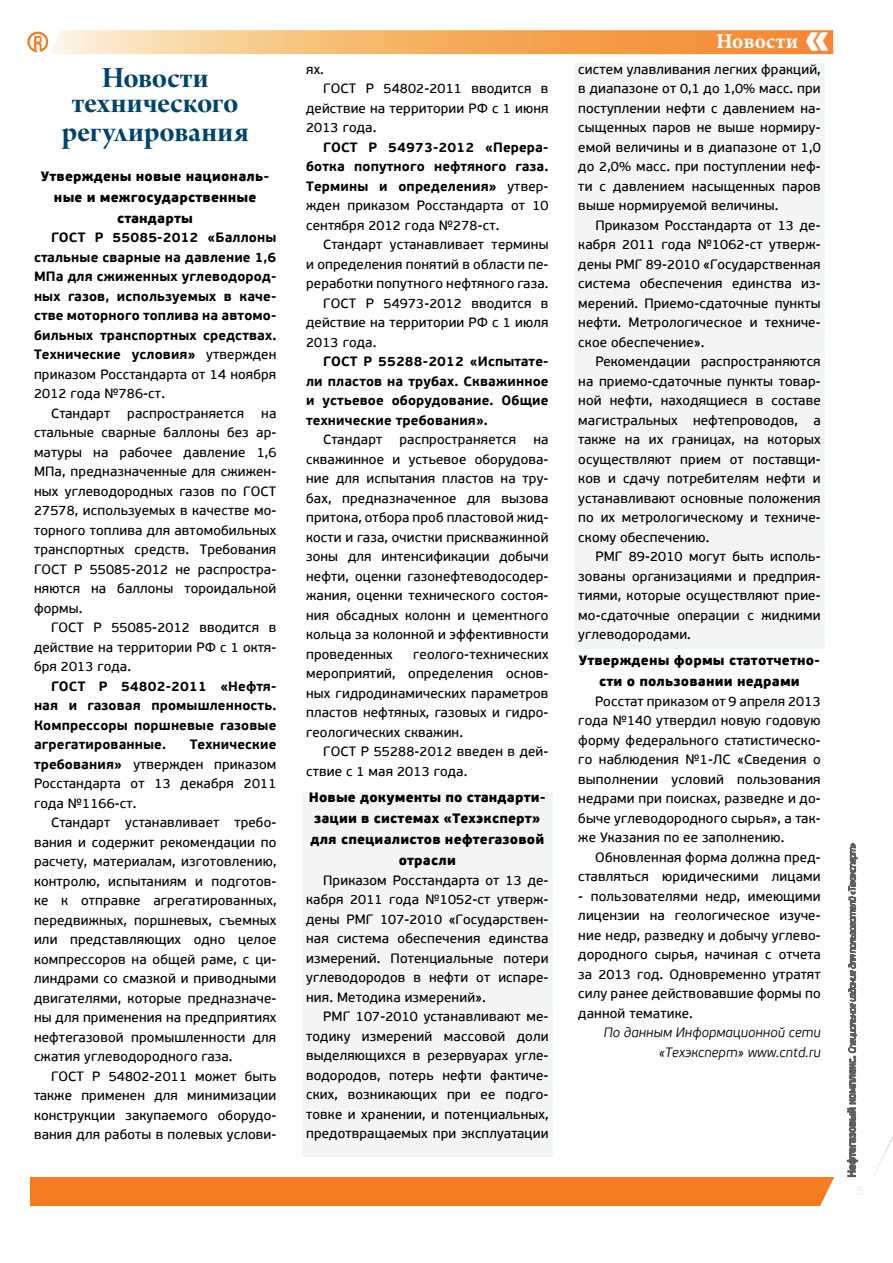
<style>
.page{position:relative;width:893px;height:1263px;background:#fff}
.page>*{position:absolute;margin:0;border:0;box-sizing:border-box;transform-origin:0 0}
.t1{font:31.5px/25.5px "Arno Pro Bold Display";letter-spacing:-.005em;color:#00446a;text-align:center}
.t2{font:21px "Minion Pro Bold Capt";letter-spacing:.01em;color:#fff}
.t3{font:13.5px/19.5px "PF Beau Sans Pro Bbook";letter-spacing:.01em;color:#000;text-align:justify}
.t4{font:700 13.5px/19.5px "PF Beau Sans Pro";letter-spacing:.01em;color:#000;text-align:justify}
.t5{font:900 13.5px/21px "PF Beau Sans Pro";letter-spacing:.01em;color:#000;text-align:center}
.t6{font:italic 300 13.5px/19.5px "PF Beau Sans Pro";letter-spacing:.01em;color:#000;text-align:right}
.s1{font-family:"PF Beau Sans Pro Bbook";font-weight:400}
.s2{font-family:"PF Beau Sans Pro";font-weight:700}
</style>
<div class="page">
<div style="left:30px;top:1177px;width:803px;height:28px;background:#f47b20"></div>
<svg style="left:815px;top:843px;width:78px;height:363px"></svg>
<div style="left:302px;top:792px;width:251px;height:365px;background:#f3f4f4"></div>
<div style="left:574px;top:64px;width:251px;height:585px;background:#f3f4f4"></div>
<svg style="left:27px;top:30px;width:806px;height:24px"></svg>
<h1 class="t1" style="left:72px;top:67px;width:168px">Новости технического</h1>
<h1 class="t1" style="left:62px;top:121px;width:188px">регулирования</h1>
<p class="t5" style="left:41px;top:166px;width:230px">Утверждены новые националь&shy;ные и межгосударственные стандарты</p>
<p class="t4" style="left:34px;top:228px;width:244px;text-indent:17px">ГОСТ Р 55085-2012 «Баллоны стальные сварные на давление 1,6<br>МПа для сжиженных углеводород&shy;ных газов, используемых в каче&shy;стве моторного топлива на автомо&shy;бильных транспортных средствах.<br>Технические условия» <span class="s1">утвержден</span></p>
<p class="t3" style="left:34px;top:365px;width:244px">приказом Росстандарта от 14 ноября</p>
<p class="t3" style="left:34px;top:384px;width:133px">2012 года №786-ст.</p>
<p class="t3" style="left:51px;top:404px;width:61px">Стандарт</p>
<p class="t3" style="left:127px;top:404px;width:118px">распространяется</p>
<p class="t3" style="left:34px;top:404px;width:244px;text-indent:227px">на стальные сварные баллоны без ар&shy;матуры на рабочее давление 1,6<br>МПа, предназначенные для сжижен&shy;ных углеводородных газов по ГОСТ 27578, используемых в качестве мо&shy;торного топлива для автомобильных транспортных средств. Требования ГОСТ Р 55085-2012 не распростра&shy;няются на баллоны тороидальной формы.</p>
<p class="t3" style="left:34px;top:618px;width:244px;text-indent:17px">ГОСТ Р 55085-2012 вводится в действие на территории РФ с 1 октя&shy;бря 2013 года.</p>
<p class="t4" style="left:34px;top:677px;width:244px;text-indent:17px">ГОСТ Р 54802-2011 «Нефтя&shy;ная и газовая промышленность.<br>Компрессоры поршневые газовые агрегатированные.</p>
<p class="t4" style="left:190px;top:735px;width:88px">Технические</p>
<p class="t3" style="left:34px;top:755px;width:244px"><span class="s2">требования»</span> утвержден приказом Росстандарта от 13 декабря 2011 года №1166-ст.</p>
<p class="t3" style="left:34px;top:813px;width:244px;text-indent:17px">Стандарт устанавливает требо&shy;вания и содержит рекомендации по расчету, материалам, изготовлению, контролю, испытаниям и подготов&shy;ке к отправке агрегатированных, передвижных, поршневых, съемных или представляющих одно целое компрессоров на общей раме, с ци&shy;линдрами со смазкой и приводными двигателями, которые предназначе&shy;ны для применения на предприятиях нефтегазовой промышленности для сжатия углеводородного газа.</p>
<p class="t3" style="left:34px;top:1067px;width:244px;text-indent:17px">ГОСТ Р 54802-2011 может быть также применен для минимизации конструкции закупаемого оборудо&shy;вания для работы в полевых услови-</p>
<p class="t3" style="left:306px;top:60px;width:19px">ях.</p>
<p class="t3" style="left:323px;top:79px;width:227px">ГОСТ Р 54802-2011 вводится в</p>
<p class="t3" style="left:306px;top:99px;width:244px">действие на территории РФ с 1 июня</p>
<p class="t3" style="left:306px;top:118px;width:72px">2013 года.</p>
<p class="t4" style="left:306px;top:137px;width:244px;text-indent:17px">ГОСТ Р 54973-2012 «Перера&shy;ботка попутного нефтяного газа.<br>Термины и определения» <span class="s1">утвер-</span></p>
<p class="t3" style="left:306px;top:196px;width:244px">жден приказом Росстандарта от 10 сентября 2012 года №278-ст.</p>
<p class="t3" style="left:323px;top:235px;width:227px">Стандарт устанавливает термины</p>
<p class="t3" style="left:306px;top:255px;width:244px">и определения понятий в области пе-</p>
<p class="t3" style="left:306px;top:274px;width:244px">реработки попутного нефтяного газа.</p>
<p class="t3" style="left:323px;top:294px;width:227px">ГОСТ Р 54973-2012 вводится в</p>
<p class="t3" style="left:306px;top:313px;width:244px">действие на территории РФ с 1 июля</p>
<p class="t3" style="left:306px;top:333px;width:72px">2013 года.</p>
<p class="t4" style="left:306px;top:352px;width:244px;text-indent:17px">ГОСТ Р 55288-2012 «Испытате&shy;ли пластов на трубах. Скважинное и устьевое оборудование. Общие технические требования».</p>
<p class="t3" style="left:323px;top:430px;width:61px">Стандарт</p>
<p class="t3" style="left:399px;top:430px;width:118px">распространяется</p>
<p class="t3" style="left:306px;top:430px;width:244px;text-indent:227px">на скважинное и устьевое оборудова&shy;ние для испытания пластов на тру&shy;бах, предназначенное для вызова притока, отбора проб пластовой жид&shy;кости и газа, очистки прискважинной зоны для интенсификации добычи нефти, оценки газонефтеводосодер&shy;жания, оценки технического состоя&shy;ния обсадных колонн и цементного кольца за колонной и эффективности проведенных</p>
<p class="t3" style="left:306px;top:644px;width:244px;text-indent:107px">геолого-технических мероприятий, определения основ&shy;ных гидродинамических параметров пластов нефтяных, газовых и гидро&shy;геологических скважин.</p>
<p class="t3" style="left:306px;top:742px;width:244px;text-indent:17px">ГОСТ Р 55288-2012 введен в дей&shy;ствие с 1 мая 2013 года.</p>
<p class="t5" style="left:309px;top:787px;width:239px">Новые документы по стандарти&shy;зации в системах «Техэксперт» для специалистов нефтегазовой отрасли</p>
<p class="t3" style="left:306px;top:871px;width:244px;text-indent:17px">Приказом Росстандарта от 13 де&shy;кабря 2011 года №1052-ст утверж&shy;дены РМГ 107-2010 «Государствен&shy;ная система обеспечения единства измерений. Потенциальные потери углеводородов в нефти от испаре&shy;ния. Методика измерений».</p>
<p class="t3" style="left:306px;top:1007px;width:244px;text-indent:17px">РМГ 107-2010 устанавливают ме&shy;тодику измерений массовой доли выделяющихся в резервуарах угле&shy;водородов, потерь нефти фактиче&shy;ских, возникающих при ее подго&shy;товке и хранении, и потенциальных, предотвращаемых при эксплуатации</p>
<h2 class="t2" style="left:716px;top:26px;width:84px">Новости</h2>
<p class="t3" style="left:578px;top:60px;width:244px">систем улавливания легких фракций, в диапазоне от 0,1 до 1,0% масс. при поступлении нефти с давлением на&shy;сыщенных паров не выше нормиру&shy;емой величины и в диапазоне от 1,0 до 2,0% масс. при поступлении неф&shy;ти с давлением насыщенных паров выше нормируемой величины.</p>
<p class="t3" style="left:578px;top:216px;width:244px;text-indent:17px">Приказом Росстандарта от 13 де&shy;кабря 2011 года №1062-ст утверж&shy;дены РМГ 89-2010 «Государственная система обеспечения единства из&shy;мерений. Приемо-сдаточные пункты нефти. Метрологическое и техниче&shy;ское обеспечение».</p>
<p class="t3" style="left:578px;top:352px;width:244px;text-indent:17px">Рекомендации распространяются на приемо-сдаточные пункты товар&shy;ной нефти, находящиеся в составе магистральных нефтепроводов, а также на их границах, на которых осуществляют прием от поставщи&shy;ков и сдачу потребителям нефти и устанавливают основные положения по их метрологическому и техниче&shy;скому обеспечению.</p>
<p class="t3" style="left:578px;top:547px;width:244px;text-indent:17px">РМГ 89-2010 могут быть исполь&shy;зованы организациями и предприя&shy;тиями, которые осуществляют прие&shy;мо-сдаточные операции с жидкими углеводородами.</p>
<p class="t5" style="left:579px;top:650px;width:243px">Утверждены формы статотчетно&shy;сти о пользовании недрами</p>
<p class="t3" style="left:578px;top:692px;width:244px;text-indent:17px">Росстат приказом от 9 апреля 2013 года №140 утвердил новую годовую форму федерального статистическо&shy;го наблюдения №1-ЛС «Сведения о выполнении условий пользования недрами при поисках, разведке и до&shy;быче углеводородного сырья», а так&shy;же Указания по ее заполнению.</p>
<p class="t3" style="left:578px;top:848px;width:244px;text-align:right">Обновленная форма должна пред&shy;ставляться юридическими лицами</p>
<p class="t3" style="left:578px;top:887px;width:244px">- пользователями недр, имеющими лицензии на геологическое изуче&shy;ние недр, разведку и добычу углево&shy;дородного сырья, начиная с отчета за 2013 год. Одновременно утратят силу ранее действовавшие формы по данной тематике.</p>
<p class="t6" style="left:604px;top:1023px;width:218px">По данным Информационной сети «Техэксперт» www.cntd.ru</p>
</div>
